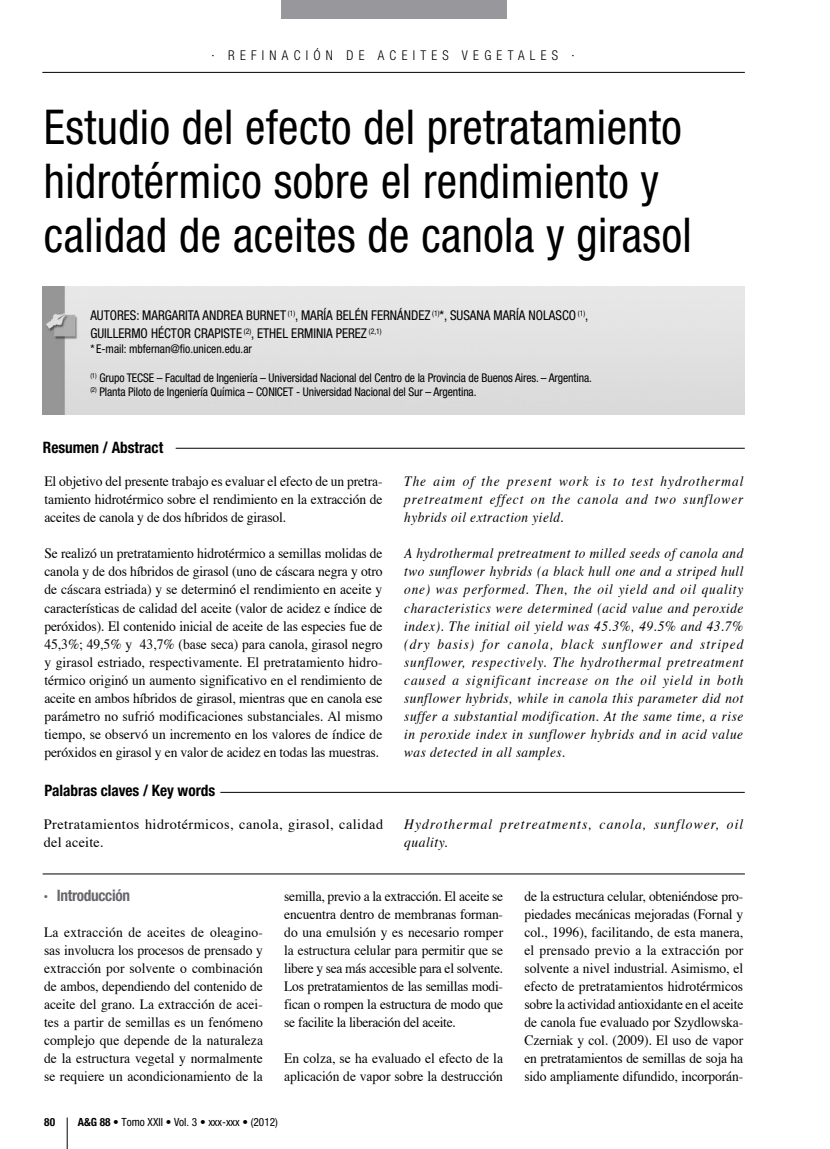
<style>
.page{position:relative;width:830px;height:1149px;background:#fff}
.page>*{position:absolute;margin:0;border:0;box-sizing:border-box;transform-origin:0 0}
.t1{font:condensed 48px/54px "Helvetica Neue";letter-spacing:.01em;color:#000;scale:.95 1}
.t2{font:700 condensed 15.75px "Helvetica Neue";color:#000}
.t3{font:700 condensed 15.75px "Helvetica Neue";letter-spacing:-.02em;color:#68676c}
.t4{font:14.25px/18px "Times";letter-spacing:-.01em;color:#000;text-align:justify;scale:.95 1}
.t5{font:italic 14.25px/18px "Times";letter-spacing:.045em;color:#000;text-align:justify;scale:.93 1}
.t6{font:14.25px/18px "Times";letter-spacing:.03em;color:#000}
.t7{font:italic 14.25px/18px "Times";letter-spacing:.08em;color:#000;scale:.95 1}
.t8{font:condensed 13.5px/18px "Helvetica Neue";color:#000}
.t9{font:300 condensed 13.5px "Helvetica Neue";letter-spacing:.4em;color:#000}
.t10{font:condensed 12px/14.4px "Helvetica Neue";letter-spacing:-.01em;color:#000}
.t11{font:condensed 11.25px "Helvetica Neue";color:#000}
.t12{font:700 condensed 11.25px "Helvetica Neue";color:#000}
.s1{font-weight:700}
</style>
<div class="page">
<hr style="left:43px;top:873px;width:701px;height:1px;background:#000">
<hr style="left:220px;top:791px;width:524px;height:1px;background:#000">
<hr style="left:176px;top:448px;width:568px;height:1px;background:#000">
<hr style="left:67px;top:1117px;width:1px;height:31px;background:#000">
<hr style="left:42px;top:72px;width:702px;height:1px;background:#000">
<div style="left:281px;top:0;width:225px;height:18px;background:#98989c"></div>
<div style="left:43px;top:287px;width:701px;height:127px;background:#e1e1e1"></div>
<p class="t9" style="left:211px;top:48px;width:364px">· REFINACIÓN DE ACEITES VEGETALES ·</p>
<h1 class="t1" style="left:44px;top:100px;width:683px">Estudio del efecto del pretratamiento hidrotérmico sobre el rendimiento y calidad de aceites de canola y girasol</h1>
<p class="t8" style="left:90px;top:306px;width:499px">Autores: Margarita Andrea Burnet <sup>(1)</sup>, María Belén Fernández <sup>(1)</sup>*, Susana María N olasco <sup>(1)</sup>,<br>Guillermo Héctor Crapiste <sup>(2)</sup>, Eth el Ermi nia Perez <sup>(2,1)</sup></p>
<p class="t10" style="left:90px;top:341px;width:163px">* E-mail: mbfernan@fio.unicen.edu.ar</p>
<p class="t10" style="left:90px;top:370px;width:48px"><sup>(1)</sup> Grupo TECSE</p>
<p class="t10" style="left:90px;top:370px;width:502px;text-indent:66px">– Facultad de Ingeniería – Universidad Nacional del Centro de la Provincia de Buenos Aires. – Argentina. <sup>(2)</sup> Planta Piloto de Ingeniería Química – CONICET - Universidad Nacional del Sur – Argentina.</p>
<p class="t2" style="left:43px;top:438px;width:122px">Resumen / Abstract</p>
<p class="t4" style="left:44px;top:471px;width:357px">El objetivo del presente trabajo es evaluar el efecto de un pretra&shy;tamiento hidrotérmico sobre el rendimiento en la extracción de aceites de canola y de dos híbridos de girasol.</p>
<p class="t4" style="left:44px;top:543px;width:357px">Se realizó un pretratamiento hidrotérmico a semillas molidas de canola y de dos híbridos de girasol (uno de cáscara negra y otro de cáscara estriada) y se determinó el rendimiento en aceite y características de calidad del aceite (valor de acidez e índice de peróxidos). El contenido inicial de aceite de las especies fue de 45,3%; 49,5% y 43,7% (base seca) para canola, girasol negro y girasol estriado, respectivamente. El pretratamiento hidro&shy;térmico originó un aumento significativo en el rendimiento de aceite en ambos híbridos de girasol, mientras que en canola ese parámetro no sufrió modificaciones substanciales. Al mismo tiempo, se observó un incremento en los valores de índice de peróxidos en girasol y en valor de acidez en todas las muestras.</p>
<p class="t2" style="left:44px;top:780px;width:172px">Palabras claves / Key words</p>
<p class="t5" style="left:404px;top:471px;width:366px">The aim of the present work is to test hydrothermal pretreatment effect on the canola and two sunflower hybrids oil extraction yield.</p>
<p class="t5" style="left:404px;top:543px;width:366px">A hydrothermal pretreatment to milled seeds of canola and two sunflower hybrids (a black hull one and a striped hull one) was performed. Then, the oil yield and oil quality characteristics were determined (acid value and peroxide index). The initial oil yield was 45.3%, 49.5% and 43.7% (dry basis) for canola, black sunflower and striped sunflower, respectively. The hydrothermal pretreatment caused a significant increase on the oil yield in both sunflower hybrids, while in canola this parameter did not suffer a substantial modification. At the same time, a rise in peroxide index in sunflower hybrids and in acid value was detected in all samples.</p>
<p class="t6" style="left:44px;top:813px;width:341px">Pretratamientos hidrotérmicos, canola, girasol, calidad del aceite.</p>
<p class="t7" style="left:404px;top:813px;width:358px">Hydrothermal pretreatments, canola, sunflower, oil quality.</p>
<p class="t3" style="left:44px;top:885px;width:87px">· Introducción</p>
<p class="t4" style="left:44px;top:921px;width:232px">La extracción de aceites de oleagino&shy;sas involucra los procesos de prensado y extracción por solvente o combinación de ambos, dependiendo del contenido de aceite del grano. La extracción de acei&shy;tes a partir de semillas es un fenómeno complejo que depende de la naturaleza de la estructura vegetal y normalmente se requiere un acondicionamiento de la</p>
<p class="t4" style="left:284px;top:885px;width:232px">semilla, previo a la extracción. El aceite se encuentra dentro de membranas forman&shy;do una emulsión y es necesario romper la estructura celular para permitir que se libere y sea más accesible para el solvente.<br>Los pretratamientos de las semillas modi&shy;fican o rompen la estructura de modo que se facilite la liberación del aceite.</p>
<p class="t4" style="left:284px;top:1047px;width:232px">En colza, se ha evaluado el efecto de la aplicación de vapor sobre la destrucción</p>
<p class="t12" style="left:44px;top:1114px;width:12px">80</p>
<p class="t11" style="left:78px;top:1114px;width:201px"><span class="s1">A&amp;G 88</span> • Tomo XXII • Vol. 3 • xxx-xxx • (2012)</p>
<p class="t4" style="left:524px;top:885px;width:232px">de la estructura celular, obteniéndose pro&shy;piedades mecánicas mejoradas (Fornal y col., 1996), facilitando, de esta manera, el prensado previo a la extracción por solvente a nivel industrial. Asimismo, el efecto de pretratamientos hidrotérmicos sobre la actividad antioxidante en el aceite de canola fue evaluado por Szydlowska-Czerniak y col. (2009). El uso de vapor en pretratamientos de semillas de soja ha sido ampliamente difundido, incorporán-</p>
</div>
